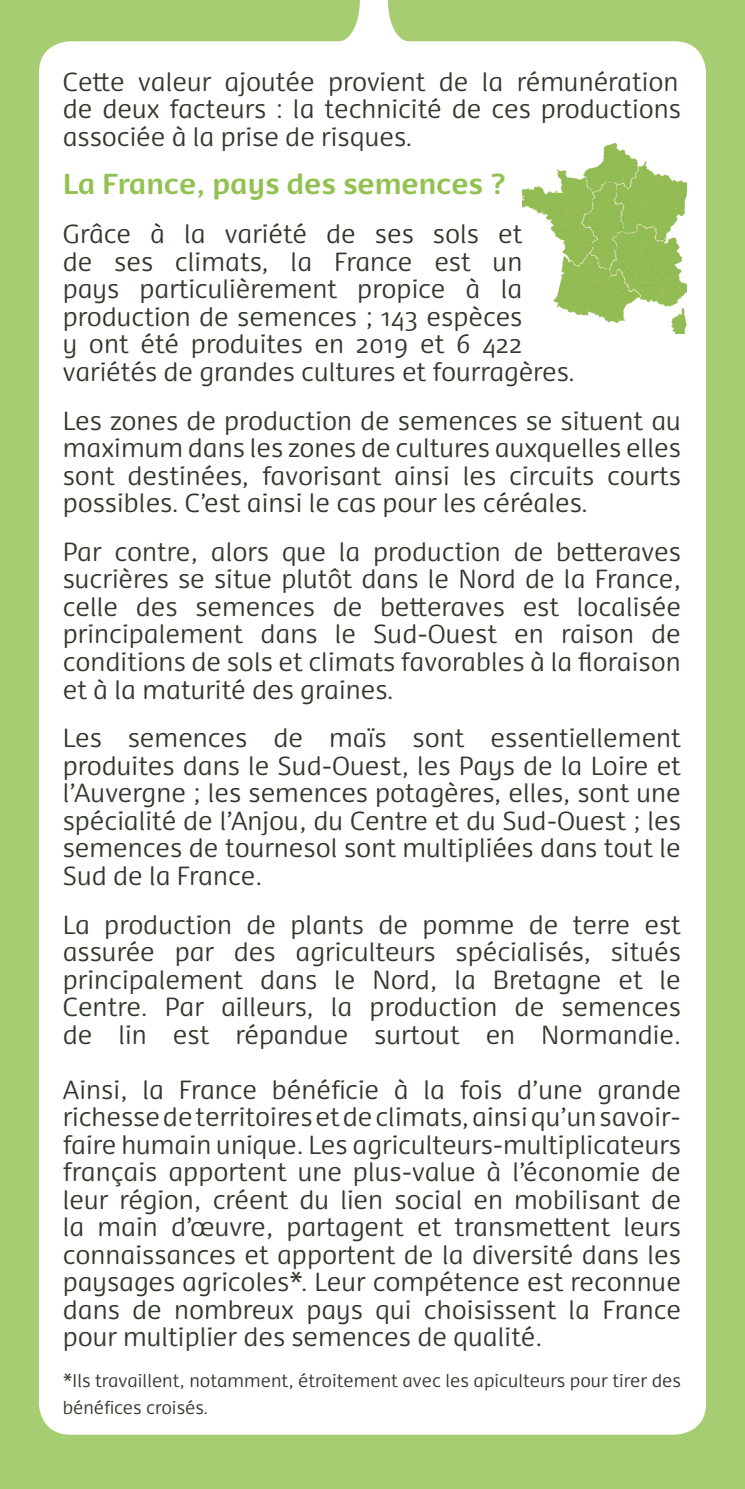
<style>
.page{position:relative;width:745px;height:1489px;background:#fff}
.page>*{position:absolute;margin:0;border:0;box-sizing:border-box;transform-origin:0 0}
.t1{font:700 27.5px "Dancer Pro";color:#92c150}
.t2{font:300 25px/27.5px "Dancer Pro";color:#30382b;text-align:justify}
.t3{font:300 17.5px/27.5px "Dancer Pro";color:#30382b}
</style>
<div class="page">
<div style="left:0;top:0;width:744px;height:1488px;background:#a7cd73"></div>
<div style="left:40px;top:43px;width:664px;height:1390px;background:#fff;border-radius:30px"></div>
<svg style="left:189px;top:0;width:366px;height:43px;background:#b3d386"></svg>
<img style="left:522px;top:143px;width:164px;height:190px">
<p class="t2" style="left:63px;top:67px;width:619px">Cette valeur ajoutée provient de la rémunération de deux facteurs : la technicité de ces productions associée à la prise de risques.</p>
<p class="t1" style="left:63px;top:164px;width:444px">La France, pays des semences ?</p>
<p class="t2" style="left:63px;top:219px;width:513px;text-align:left">Grâce à la variété de ses sols et<br>de ses climats, la France est un pays particulièrement propice à la production de semences ; 143 espèces<br>y ont été produites en 2019 et 6 422 variétés de grandes cultures et fourragères.</p>
<p class="t2" style="left:63px;top:405px;width:619px">Les zones de production de semences se situent au maximum dans les zones de cultures auxquelles elles sont destinées, favorisant ainsi les circuits courts possibles. C’est ainsi le cas pour les céréales.</p>
<p class="t2" style="left:63px;top:537px;width:619px">Par contre, alors que la production de betteraves sucrières se situe plutôt dans le Nord de la France, celle des semences de betteraves est localisée principalement dans le Sud-Ouest en raison de conditions de sols et climats favorables à la floraison et à la maturité des graines.</p>
<p class="t2" style="left:63px;top:723px;width:619px">Les semences de maïs sont essentiellement produites dans le Sud-Ouest, les Pays de la Loire et l’Auvergne ; les semences potagères, elles, sont une spécialité de l’Anjou, du Centre et du Sud-Ouest ; les semences de tournesol sont multipliées dans tout le Sud de la France.</p>
<p class="t2" style="left:63px;top:909px;width:619px">La production de plants de pomme de terre est assurée par des agriculteurs spécialisés, situés principalement dans le Nord, la Bretagne et le Centre. Par ailleurs, la production de semences de lin est répandue surtout en Normandie.</p>
<p class="t2" style="left:63px;top:1074px;width:619px">Ainsi, la France bénéficie à la fois d’une grande richesse de territoires et de climats, ainsi qu’un savoir&shy;faire humain unique. Les agriculteurs-multiplicateurs français apportent une plus-value à l’économie de leur région, créent du lien social en mobilisant de la main d’œuvre, partagent et transmettent leurs connaissances et apportent de la diversité dans les paysages agricoles*. Leur compétence est reconnue dans de nombreux pays qui choisissent la France pour multiplier des semences de qualité.</p>
<p class="t3" style="left:63px;top:1365px;width:619px">*Ils travaillent, notamment, étroitement avec les apiculteurs pour tirer des bénéfices croisés.</p>
</div>
